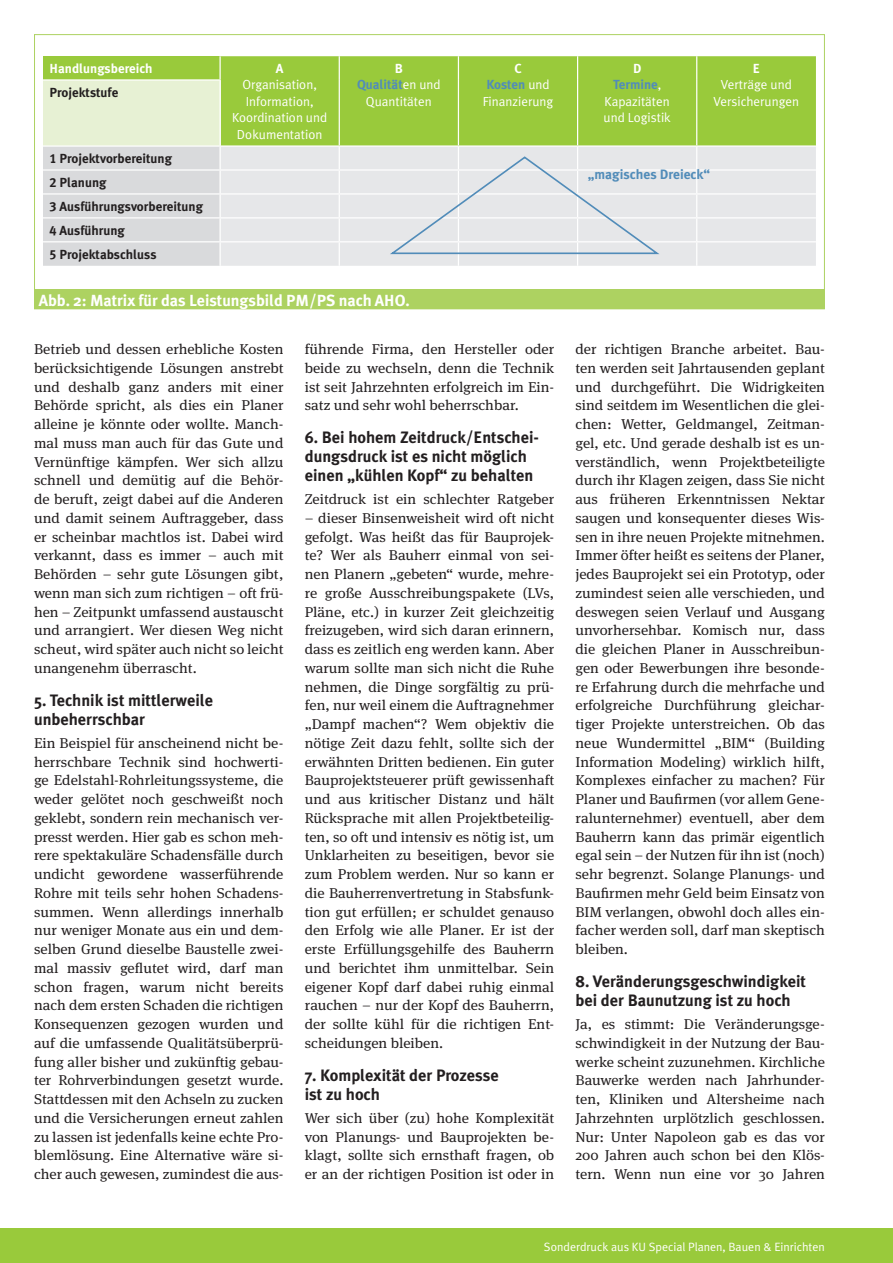
<style>
.page{position:relative;width:893px;height:1263px;background:#fff}
.page>*{position:absolute;margin:0;border:0;box-sizing:border-box;transform-origin:0 0}
.t1{font:700 16.5px/18.8px "Meta Plus";color:#231f20}
.t2{font:700 16.05px "Meta Plus";color:#fff}
.t3{font:14.25px/18.8px "Meta Serif";color:#231f20;text-align:justify;scale:1.05 1}
.t4{font:700 13.65px "Meta Plus";color:#518cb9}
.t5{font:13.35px "Meta Plus Normal";color:#231f20}
.t6{font:13.2px/16.4px "Meta Plus Normal";color:#fff;text-align:center}
.t7{font:700 13.2px/24px "Meta Plus";color:#231f20}
.t8{font:700 13.2px/16.4px "Meta Plus";color:#518cb9;text-align:center}
.t9{font:700 13.2px "Meta Plus";color:#fff}
.t10{font:12px "Meta Plus Normal";color:#fff}
.s1{font-family:"Meta Plus Bold Caps";font-weight:400}
.s2{color:#fff}
.s3{font-family:"Meta Plus Normal";font-weight:400;color:#fff}
</style>
<div class="page">
<div style="left:0;top:1229px;width:893px;height:34px;background:#99ca3b"></div>
<div style="left:43px;top:56px;width:177px;height:24px;background:#99ca3b"></div>
<div style="left:221px;top:56px;width:595px;height:89px;background:#99ca3b"></div>
<div style="left:43px;top:80px;width:177px;height:66px;background:#e7f1d4"></div>
<div style="left:43px;top:147px;width:176px;height:119px;background:#d9dadc"></div>
<div style="left:221px;top:147px;width:595px;height:119px;background:#e6e7e9"></div>
<hr style="left:219px;top:56px;width:2px;height:23px;background:#fff">
<svg style="left:339px;top:56px;width:1px;height:24px"></svg>
<svg style="left:458px;top:56px;width:1px;height:24px"></svg>
<svg style="left:577px;top:56px;width:1px;height:24px"></svg>
<svg style="left:696px;top:56px;width:1px;height:24px"></svg>
<hr style="left:339px;top:80px;width:1px;height:65px;background:#fff">
<hr style="left:458px;top:80px;width:1px;height:65px;background:#fff">
<hr style="left:577px;top:80px;width:1px;height:65px;background:#fff">
<hr style="left:696px;top:80px;width:1px;height:65px;background:#fff">
<hr style="left:43px;top:79px;width:178px;height:2px;background:#fff">
<hr style="left:219px;top:81px;width:2px;height:64px;background:#fff">
<hr style="left:43px;top:145px;width:177px;height:2px;background:#fff">
<hr style="left:43px;top:169px;width:177px;height:2px;background:#fff">
<hr style="left:220px;top:169px;width:119px;height:2px;background:#fff">
<hr style="left:339px;top:169px;width:119px;height:2px;background:#fff">
<hr style="left:578px;top:169px;width:119px;height:2px;background:#fff">
<hr style="left:697px;top:169px;width:119px;height:2px;background:#fff">
<hr style="left:43px;top:193px;width:177px;height:2px;background:#fff">
<hr style="left:220px;top:193px;width:119px;height:2px;background:#fff">
<hr style="left:339px;top:193px;width:119px;height:2px;background:#fff">
<hr style="left:578px;top:193px;width:119px;height:2px;background:#fff">
<hr style="left:697px;top:193px;width:119px;height:2px;background:#fff">
<hr style="left:43px;top:217px;width:177px;height:1px;background:#fff">
<hr style="left:220px;top:217px;width:119px;height:1px;background:#fff">
<hr style="left:339px;top:217px;width:119px;height:1px;background:#fff">
<hr style="left:578px;top:217px;width:119px;height:1px;background:#fff">
<hr style="left:697px;top:217px;width:119px;height:1px;background:#fff">
<hr style="left:43px;top:241px;width:177px;height:1px;background:#fff">
<hr style="left:220px;top:241px;width:119px;height:1px;background:#fff">
<hr style="left:339px;top:241px;width:119px;height:1px;background:#fff">
<svg style="left:339px;top:147px;width:1px;height:119px"></svg>
<hr style="left:578px;top:241px;width:119px;height:1px;background:#fff">
<hr style="left:697px;top:241px;width:119px;height:1px;background:#fff">
<svg style="left:696px;top:147px;width:1px;height:119px"></svg>
<svg style="left:387px;top:147px;width:275px;height:119px;background:#e2e5e8"></svg>
<div style="left:34px;top:290px;width:791px;height:19px;background:#add261"></div>
<p class="t9" style="left:50px;top:61px;width:105px">Handlungsbereich</p>
<p class="t9" style="left:276px;top:61px;width:9px">A</p>
<p class="t6" style="left:232px;top:77px;width:97px">Organisation,<br>Information,<br>Koordination und<br>Dokumentation</p>
<p class="t7" style="left:50px;top:80px;width:70px">Projektstufe</p>
<p class="t7" style="left:50px;top:146px;width:155px"><span class="s1">1</span> Projektvorbereitung<br><span class="s1">2</span> Planung<br><span class="s1">3</span> Ausführungsvorbereitung<br><span class="s1">4</span> Ausführung<br><span class="s1">5</span> Projektabschluss</p>
<p class="t8" style="left:357px;top:60px;width:85px"><span class="s2">B<br></span>Qualität<span class="s3">en und</span></p>
<p class="t6" style="left:366px;top:93px;width:67px">Quantitäten</p>
<p class="t2" style="left:39px;top:291px;width:372px">Abb. 2: Matrix für das Leistungsbild PM/PS nach AHO.</p>
<p class="t8" style="left:486px;top:60px;width:65px"><span class="s2">C<br></span>Kosten <span class="s3">und</span></p>
<p class="t6" style="left:483px;top:93px;width:72px">Finanzierung</p>
<p class="t3" style="left:34px;top:340px;width:239px">Betrieb und dessen erhebliche Kosten berücksichtigende Lösungen anstrebt und deshalb ganz anders mit einer Behörde spricht, als dies ein Planer alleine je könnte oder wollte. Manch&shy;mal muss man auch für das Gute und Vernünftige kämpfen. Wer sich allzu schnell und demütig auf die Behör&shy;de beruft, zeigt dabei auf die Anderen und damit seinem Auftraggeber, dass er scheinbar machtlos ist. Dabei wird verkannt, dass es immer – auch mit Behörden – sehr gute Lösungen gibt, wenn man sich zum richtigen – oft frü&shy;hen – Zeitpunkt umfassend austauscht und arrangiert. Wer diesen Weg nicht scheut, wird später auch nicht so leicht unangenehm überrascht.</p>
<p class="t1" style="left:34px;top:691px;width:181px">5. Technik ist mittlerweile unbeherrschbar</p>
<p class="t3" style="left:34px;top:733px;width:239px">Ein Beispiel für anscheinend nicht be&shy;herrschbare Technik sind hochwerti&shy;ge Edelstahl-Rohrleitungssysteme, die weder gelötet noch geschweißt noch geklebt, sondern rein mechanisch ver&shy;presst werden. Hier gab es schon meh&shy;rere spektakuläre Schadensfälle durch undicht gewordene wasserführende Rohre mit teils sehr hohen Schadens&shy;summen. Wenn allerdings innerhalb nur weniger Monate aus ein und dem&shy;selben Grund dieselbe Baustelle zwei&shy;mal massiv geflutet wird, darf man schon fragen, warum nicht bereits nach dem ersten Schaden die richtigen Konsequenzen gezogen wurden und auf die umfassende Qualitätsüberprü&shy;fung aller bisher und zukünftig gebau&shy;ter Rohrverbindungen gesetzt wurde.<br>Stattdessen mit den Achseln zu zucken und die Versicherungen erneut zahlen zu lassen ist jedenfalls keine echte Pro&shy;blemlösung. Eine Alternative wäre si&shy;cher auch gewesen, zumindest die aus-</p>
<p class="t5" style="left:22px;top:357px;width:264px">KU special Planen, Bauen &amp; Einrichten Juli 2016</p>
<p class="t3" style="left:305px;top:340px;width:239px">führende Firma, den Hersteller oder beide zu wechseln, denn die Technik ist seit Jahrzehnten erfolgreich im Ein&shy;satz und sehr wohl beherrschbar.</p>
<p class="t1" style="left:305px;top:428px;width:236px">6. Bei hohem Zeitdruck/Entschei&shy;dungsdruck ist es nicht möglich einen „kühlen Kopf“ zu behalten</p>
<p class="t3" style="left:305px;top:490px;width:239px">Zeitdruck ist ein schlechter Ratgeber</p>
<p class="t3" style="left:305px;top:508px;width:239px">– dieser Binsenweisheit wird oft nicht gefolgt. Was heißt das für Bauprojek&shy;te? Wer als Bauherr einmal von sei&shy;nen Planern „gebeten“ wurde, mehre&shy;re große Ausschreibungspakete (LVs, Pläne, etc.) in kurzer Zeit gleichzeitig freizugeben, wird sich daran erinnern, dass es zeitlich eng werden kann. Aber warum sollte man sich nicht die Ruhe nehmen, die Dinge sorgfältig zu prü&shy;fen, nur weil einem die Auftragnehmer „Dampf machen“? Wem objektiv die nötige Zeit dazu fehlt, sollte sich der erwähnten Dritten bedienen. Ein guter Bauprojektsteuerer prüft gewissenhaft und aus kritischer Distanz und hält Rücksprache mit allen Projektbeteilig&shy;ten, so oft und intensiv es nötig ist, um Unklarheiten zu beseitigen, bevor sie zum Problem werden. Nur so kann er die Bauherrenvertretung in Stabsfunk&shy;tion gut erfüllen; er schuldet genauso den Erfolg wie alle Planer. Er ist der erste Erfüllungsgehilfe des Bauherrn und berichtet ihm unmittelbar. Sein eigener Kopf darf dabei ruhig einmal rauchen – nur der Kopf des Bauherrn, der sollte kühl für die richtigen Ent&shy;scheidungen bleiben.</p>
<p class="t1" style="left:305px;top:1066px;width:196px">7. Komplexität der Prozesse ist zu hoch</p>
<p class="t3" style="left:305px;top:1108px;width:239px">Wer sich über (zu) hohe Komplexität von Planungs- und Bauprojekten be&shy;klagt, sollte sich ernsthaft fragen, ob er an der richtigen Position ist oder in</p>
<p class="t8" style="left:613px;top:60px;width:50px"><span class="s2">D<br></span>Termine<span class="s3">,</span></p>
<p class="t6" style="left:604px;top:93px;width:69px;text-align:left">Kapazitäten und Logistik</p>
<p class="t9" style="left:753px;top:61px;width:9px">E</p>
<p class="t6" style="left:714px;top:77px;width:87px">Verträge und<br>Versicherungen</p>
<p class="t4" style="left:588px;top:166px;width:124px">„magisches Dreieck“</p>
<p class="t3" style="left:575px;top:340px;width:239px">der richtigen Branche arbeitet. Bau&shy;ten werden seit Jahrtausenden geplant und durchgeführt. Die Widrigkeiten sind seitdem im Wesentlichen die glei&shy;chen: Wetter, Geldmangel, Zeitman&shy;gel, etc. Und gerade deshalb ist es un&shy;verständlich, wenn Projektbeteiligte durch ihr Klagen zeigen, dass Sie nicht aus früheren Erkenntnissen Nektar saugen und konsequenter dieses Wis&shy;sen in ihre neuen Projekte mitnehmen.<br>Immer öfter heißt es seitens der Planer, jedes Bauprojekt sei ein Prototyp, oder zumindest seien alle verschieden, und deswegen seien Verlauf und Ausgang unvorhersehbar. Komisch nur, dass die gleichen Planer in Ausschreibun&shy;gen oder Bewerbungen ihre besonde&shy;re Erfahrung durch die mehrfache und erfolgreiche Durchführung gleichar&shy;tiger Projekte unterstreichen. Ob das neue Wundermittel „BIM“ (Building Information Modeling) wirklich hilft, Komplexes einfacher zu machen? Für Planer und Baufirmen (vor allem Gene&shy;ralunternehmer) eventuell, aber dem Bauherrn kann das primär eigentlich egal sein – der Nutzen für ihn ist (noch) sehr begrenzt. Solange Planungs- und Baufirmen mehr Geld beim Einsatz von BIM verlangen, obwohl doch alles ein&shy;facher werden soll, darf man skeptisch bleiben.</p>
<p class="t1" style="left:575px;top:972px;width:232px">8. Veränderungsgeschwindigkeit bei der Baunutzung ist zu hoch</p>
<p class="t3" style="left:575px;top:1015px;width:239px">Ja, es stimmt: Die Veränderungsge&shy;schwindigkeit in der Nutzung der Bau&shy;werke scheint zuzunehmen. Kirchliche Bauwerke werden nach Jahrhunder&shy;ten, Kliniken und Altersheime nach Jahrzehnten urplötzlich geschlossen.<br>Nur: Unter Napoleon gab es das vor 200 Jahren auch schon bei den Klös&shy;tern. Wenn nun eine vor 30 Jahren</p>
<p class="t10" style="left:544px;top:1239px;width:282px">Sonderdruck aus KU Special Planen, Bauen &amp; Einrichten</p>
</div>
